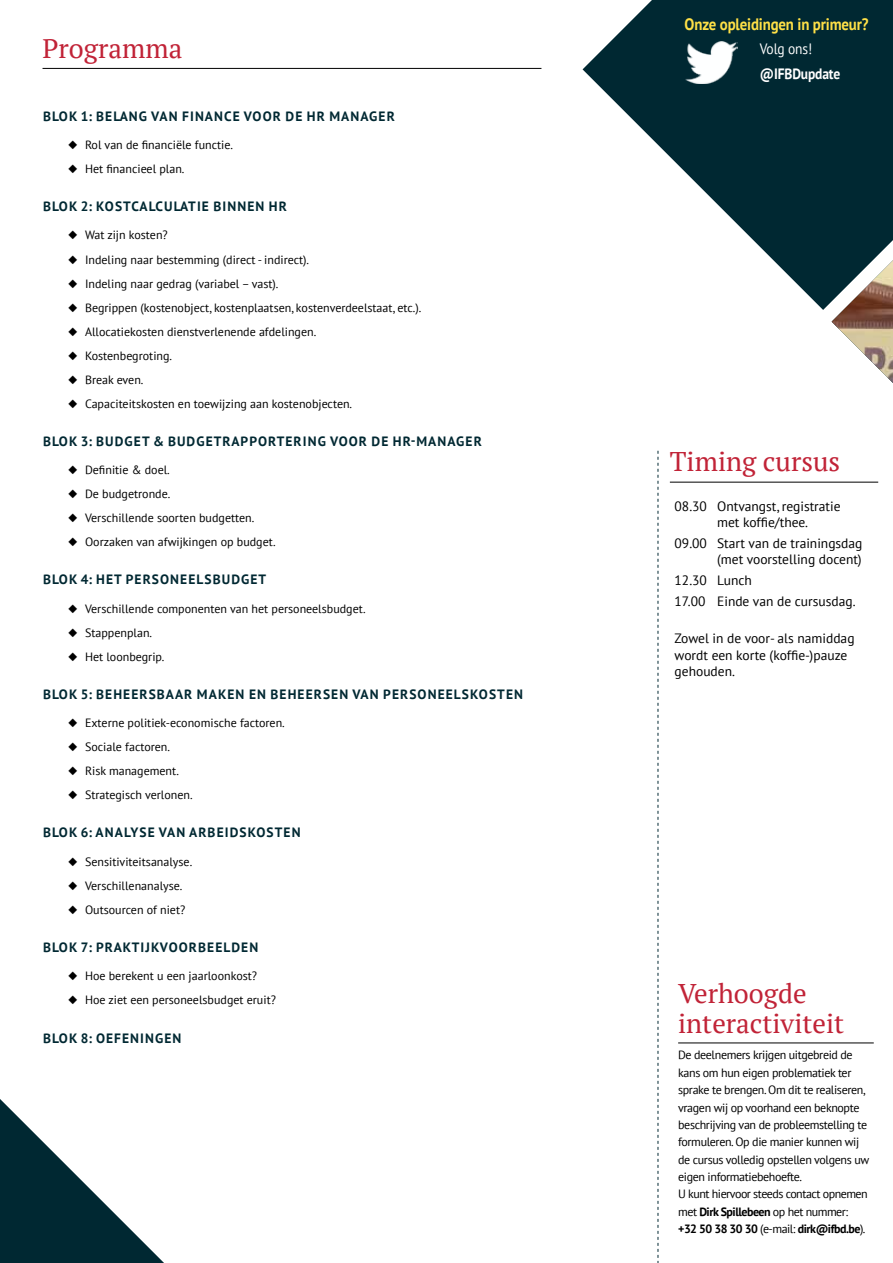
<style>
.page{position:relative;width:893px;height:1263px;background:#fff}
.page>*{position:absolute;margin:0;border:0;box-sizing:border-box;transform-origin:0 0}
.t1{font:27px/30px "PT Serif";color:#c12337}
.t2{font:700 16.5px "PT Sans";letter-spacing:-.01em;color:#ffe147;scale:.9 1}
.t3{font:700 15px "PT Sans";letter-spacing:-.01em;color:#fff;scale:.9 1}
.t4{font:15px "PT Sans";letter-spacing:-.01em;color:#fff;scale:.9 1}
.t5{font:700 13.5px "PT Sans";letter-spacing:.08em;color:#002832}
.t6{font:13.5px/16.5px "PT Sans";color:#000}
.t7{font:12px "PT Sans";color:#000}
.t8{font:12px/17.4px "PT Sans";letter-spacing:-.03em;color:#000}
.s1{font-weight:700}
</style>
<div class="page">
<svg style="left:0;top:1099px;width:164px;height:164px"></svg>
<svg style="left:583px;top:0;width:310px;height:310px;fill:#002832"></svg>
<hr style="left:43px;top:68px;width:498px;height:1px;background:#000">
<svg style="left:658px;top:451px;width:1px;height:812px"></svg>
<hr style="left:678px;top:1042px;width:196px;height:1px;background:#000">
<img style="left:686px;top:41px;width:52px;height:43px">
<img style="left:832px;top:260px;width:61px;height:123px">
<hr style="left:670px;top:482px;width:208px;height:1px;background:#000">
<h1 class="t1" style="left:43px;top:33px;width:141px">Programma</h1>
<p class="t5" style="left:43px;top:107px;width:353px">BLOK 1: BELANG VAN FINANCE VOOR DE HR MANAGER</p>
<p class="t7" style="left:68px;top:137px;width:167px">◆ Rol van de financiële functie.</p>
<p class="t7" style="left:68px;top:161px;width:118px">◆ Het financieel plan.</p>
<p class="t5" style="left:43px;top:197px;width:245px">BLOK 2: KOSTCALCULATIE BINNEN HR</p>
<p class="t7" style="left:68px;top:228px;width:101px">◆ Wat zijn kosten?</p>
<p class="t7" style="left:68px;top:252px;width:243px">◆ Indeling naar bestemming (direct - indirect).</p>
<p class="t7" style="left:68px;top:276px;width:212px">◆ Indeling naar gedrag (variabel – vast).</p>
<p class="t7" style="left:68px;top:300px;width:355px">◆ Begrippen (kostenobject, kostenplaatsen, kostenverdeelstaat, etc.).</p>
<p class="t7" style="left:68px;top:324px;width:250px">◆ Allocatiekosten dienstverlenende afdelingen.</p>
<p class="t7" style="left:68px;top:348px;width:106px">◆ Kostenbegroting.</p>
<p class="t7" style="left:68px;top:372px;width:77px">◆ Break even.</p>
<p class="t7" style="left:68px;top:396px;width:286px">◆ Capaciteitskosten en toewijzing aan kostenobjecten.</p>
<p class="t5" style="left:43px;top:432px;width:440px">BLOK 3: BUDGET &amp; BUDGETRAPPORTERING VOOR DE HR-MANAGER</p>
<p class="t7" style="left:68px;top:462px;width:103px">◆ Definitie &amp; doel.</p>
<p class="t7" style="left:68px;top:486px;width:104px">◆ De budgetronde.</p>
<p class="t7" style="left:68px;top:510px;width:188px">◆ Verschillende soorten budgetten.</p>
<p class="t7" style="left:68px;top:534px;width:209px">◆ Oorzaken van afwijkingen op budget.</p>
<p class="t5" style="left:43px;top:571px;width:225px">BLOK 4: HET PERSONEELSBUDGET</p>
<p class="t7" style="left:68px;top:601px;width:299px">◆ Verschillende componenten van het personeelsbudget.</p>
<p class="t7" style="left:68px;top:625px;width:86px">◆ Stappenplan.</p>
<p class="t7" style="left:68px;top:649px;width:98px">◆ Het loonbegrip.</p>
<p class="t5" style="left:43px;top:685px;width:481px">BLOK 5: BEHEERSBAAR MAKEN EN BEHEERSEN VAN PERSONEELSKOSTEN</p>
<p class="t7" style="left:68px;top:715px;width:218px">◆ Externe politiek-economische factoren.</p>
<p class="t7" style="left:68px;top:739px;width:104px">◆ Sociale factoren.</p>
<p class="t7" style="left:68px;top:763px;width:112px">◆ Risk management.</p>
<p class="t7" style="left:68px;top:787px;width:126px">◆ Strategisch verlonen.</p>
<p class="t5" style="left:43px;top:824px;width:259px">BLOK 6: ANALYSE VAN ARBEIDSKOSTEN</p>
<p class="t7" style="left:68px;top:854px;width:126px">◆ Sensitiviteitsanalyse.</p>
<p class="t7" style="left:68px;top:878px;width:116px">◆ Verschillenanalyse.</p>
<p class="t7" style="left:68px;top:902px;width:119px">◆ Outsourcen of niet?</p>
<p class="t5" style="left:43px;top:938px;width:217px">BLOK 7: PRAKTIJKVOORBEELDEN</p>
<p class="t7" style="left:68px;top:968px;width:191px">◆ Hoe berekent u een jaarloonkost?</p>
<p class="t7" style="left:68px;top:992px;width:209px">◆ Hoe ziet een personeelsbudget eruit?</p>
<p class="t5" style="left:43px;top:1029px;width:140px">BLOK 8: OEFENINGEN</p>
<h2 class="t2" style="left:685px;top:14px;width:206px">Onze opleidingen in primeur?</h2>
<p class="t4" style="left:760px;top:39px;width:60px">Volg ons!</p>
<p class="t3" style="left:760px;top:64px;width:91px">@IFBDupdate</p>
<h1 class="t1" style="left:670px;top:446px;width:172px">Timing cursus</h1>
<p class="t6" style="left:717px;top:497px;width:125px;text-indent:-43px">08.30 Ontvangst, registratie met koffie/thee.</p>
<p class="t6" style="left:675px;top:535px;width:189px;text-align:right">09.00 Start van de trainingsdag (met voorstelling docent)</p>
<p class="t6" style="left:675px;top:570px;width:182px;line-height:20.7px">12.30 Lunch<br>17.00 Einde van de cursusdag.</p>
<p class="t6" style="left:675px;top:630px;width:181px">Zowel in de voor- als namiddag wordt een korte (koffie-)pauze gehouden.</p>
<h1 class="t1" style="left:678px;top:978px;width:168px">Verhoogde interactiviteit</h1>
<p class="t8" style="left:678px;top:1046px;width:193px">De deelnemers krijgen uitgebreid de kans om hun eigen problematiek ter sprake te brengen. Om dit te realiseren, vragen wij op voorhand een beknopte beschrijving van de probleemstelling te formuleren. Op die manier kunnen wij de cursus volledig opstellen volgens uw eigen informatiebehoefte.<br>U kunt hiervoor steeds contact opnemen met <span class="s1">Dirk Spillebeen</span> op het nummer: <span class="s1">+32 50 38 30 30</span> (e-mail: <span class="s1">dirk@ifbd.be</span>).</p>
</div>
